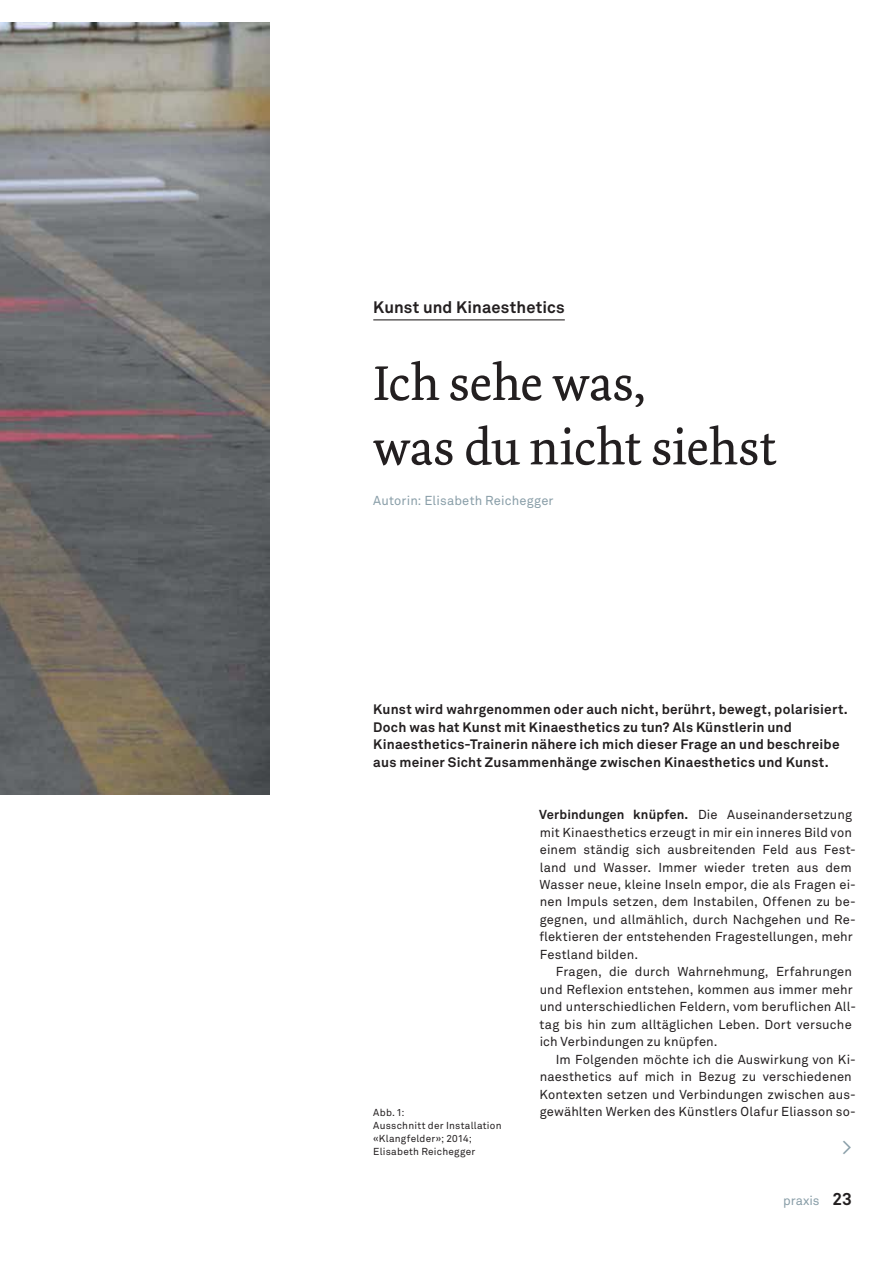
<style>
.page{position:relative;width:893px;height:1263px;background:#fff}
.page>*{position:absolute;margin:0;border:0;box-sizing:border-box;transform-origin:0 0}
.t1{font:51.45px/64.3px "Dolly Pro";letter-spacing:-.005em;color:#231f20}
.t2{font:21.45px "Akkurat Pro";color:#899ea8}
.t3{font:700 16.5px "Akkurat Pro";letter-spacing:.01em;color:#231f20}
.t4{font:700 13.65px/17.4px "Akkurat Pro";letter-spacing:.015em;color:#231f20}
.t5{font:12.9px/17.4px "Akkurat Pro";letter-spacing:.01em;color:#231f20}
.t6{font:12.9px "Akkurat Pro";letter-spacing:.01em;color:#899ea8}
.t7{font:10.05px/12.9px "Akkurat Pro";letter-spacing:.02em;color:#231f20}
.s1{font-weight:700}
.s2{font-weight:700;font-size:17.1px;color:#231f20}
</style>
<div class="page">
<img style="left:0;top:23px;width:270px;height:771px">
<hr style="left:373px;top:319px;width:192px;height:1px;background:#231f20">
<p class="t3" style="left:373px;top:301px;width:193px">Kunst und Kinaesthetics</p>
<h1 class="t1" style="left:373px;top:354px;width:405px">Ich sehe was,<br>was du nicht siehst</h1>
<p class="t6" style="left:373px;top:496px;width:182px">Autorin: Elisabeth Reichegger</p>
<p class="t4" style="left:373px;top:702px;width:476px">Kunst wird wahrgenommen oder auch nicht, berührt, bewegt, polarisiert.<br>Doch was hat Kunst mit Kinaesthetics zu tun? Als Künstlerin und Kinaesthetics-Trainerin nähere ich mich dieser Frage an und beschreibe aus meiner Sicht Zusammenhänge zwischen Kinaesthetics und Kunst.</p>
<p class="t7" style="left:373px;top:1107px;width:130px">Abb. 1:<br>Ausschnitt der Installation «Klangfelder»; 2014;<br>Elisabeth Reichegger</p>
<p class="t5" style="left:539px;top:807px;width:318px"><span class="s1">Verbindungen knüpfen.</span> Die Auseinandersetzung mit Kinaesthetics erzeugt in mir ein inneres Bild von einem ständig sich ausbreitenden Feld aus Fest&shy;land und Wasser. Immer wieder treten aus dem Wasser neue, kleine Inseln empor, die als Fragen ei&shy;nen Impuls setzen, dem Instabilen, Offenen zu be&shy;gegnen, und allmählich, durch Nachgehen und Re&shy;flektieren der entstehenden Fragestellungen, mehr Festland bilden.</p>
<p class="t5" style="left:539px;top:964px;width:318px;text-indent:16px">Fragen, die durch Wahrnehmung, Erfahrungen und Reflexion entstehen, kommen aus immer mehr und unterschiedlichen Feldern, vom beruflichen All&shy;tag bis hin zum alltäglichen Leben. Dort versuche ich Verbindungen zu knüpfen.</p>
<p class="t5" style="left:540px;top:1052px;width:318px;text-indent:16px">Im Folgenden möchte ich die Auswirkung von Ki&shy;naesthetics auf mich in Bezug zu verschiedenen Kontexten setzen und Verbindungen zwischen aus&shy;gewählten Werken des Künstlers Olafur Eliasson so-</p>
<h2 class="t2" style="left:842px;top:1138px;width:12px">&gt;</h2>
<p class="t6" style="left:783px;top:1196px;width:70px">praxis <span class="s2">23</span></p>
</div>
